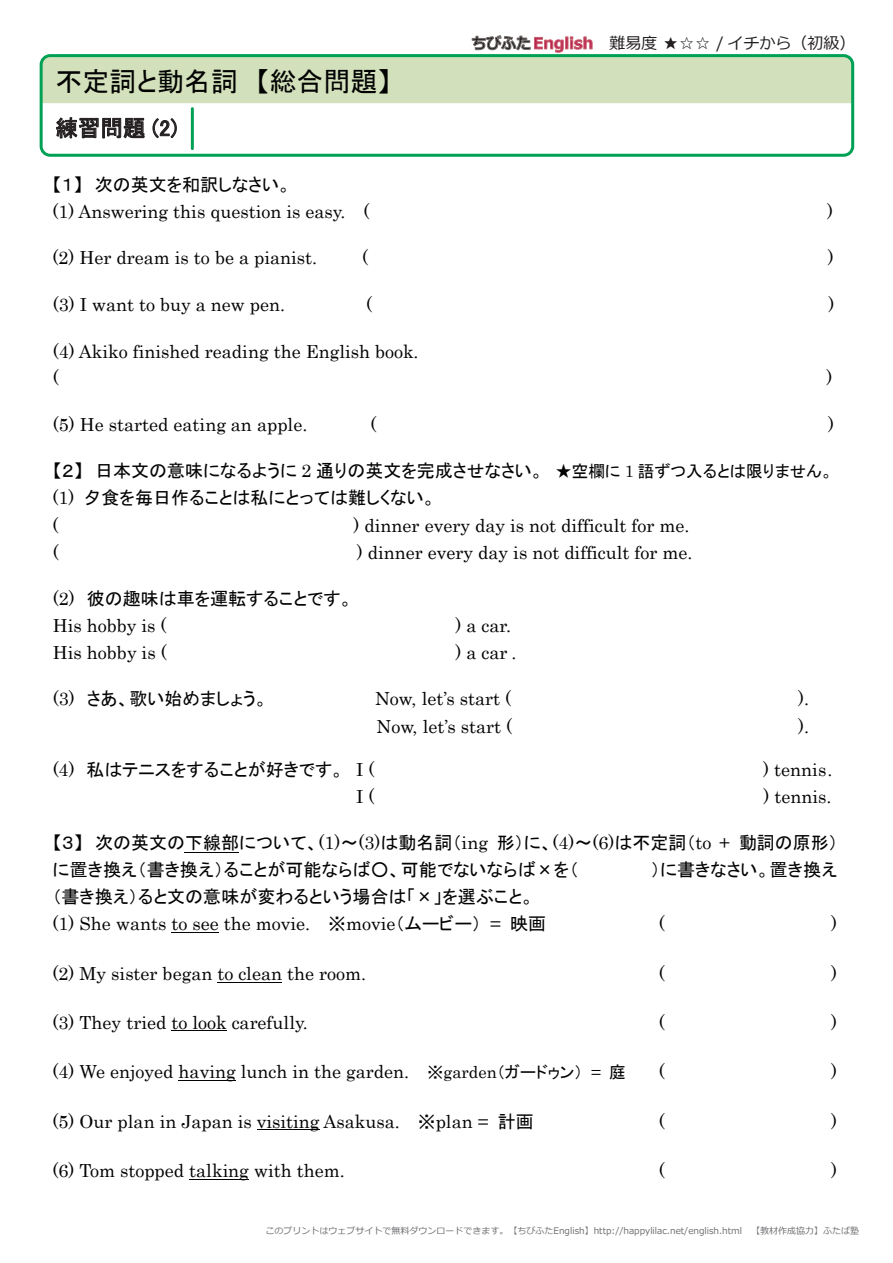
<style>
.page{position:relative;width:893px;height:1263px;background:#fff}
.page>*{position:absolute;margin:0;border:0;box-sizing:border-box;transform-origin:0 0}
.t1{font:27px "MS P Gothic";color:#030303}
.t2{font:22.5px "MS P Gothic";color:#231f20}
.t3{font:18px/26.7px "Century";color:#030303}
.t4{font:18px/27px "MS P Gothic";color:#030303}
.t5{font:16.05px "Meiryo";color:#231f20}
.t6{font:9px "Meiryo";color:#6c6d70}
.s1{font-family:"Century"}
.s2{font-size:16.5px}
.s3{font-family:"Century";font-size:16.5px}
.s4{font-family:"MS P Gothic"}
.s5{font-family:"MS P Gothic";font-size:16.5px}
</style>
<div class="page">
<div style="left:41px;top:56px;width:812px;height:99px;background:#d2e1bb;border-radius:9px"></div>
<div style="left:40px;top:54px;width:814px;height:103px;border:3px solid #00a055;border-radius:9px"></div>
<svg style="left:41px;top:103px;width:812px;height:52px;background:#f1f6f4"></svg>
<hr style="left:191px;top:109px;width:3px;height:40px;background:#00a055">
<svg style="left:472px;top:35px;width:120px;height:17px"></svg>
<hr style="left:185px;top:852px;width:54px;height:1px;background:#030303">
<hr style="left:171px;top:932px;width:48px;height:1px;background:#030303">
<hr style="left:217px;top:981px;width:65px;height:1px;background:#030303">
<hr style="left:171px;top:1030px;width:56px;height:1px;background:#030303">
<hr style="left:179px;top:1080px;width:57px;height:1px;background:#030303">
<hr style="left:257px;top:1129px;width:63px;height:1px;background:#030303">
<hr style="left:189px;top:1179px;width:60px;height:1px;background:#030303">
<h1 class="t1" style="left:55px;top:67px;width:337px">不定詞と動名詞　【総合問題】</h1>
<p class="t2" style="left:55px;top:117px;width:123px">練習問題 (2)</p>
<p class="t5" style="left:609px;top:32px;width:248px">難易度 ★☆☆ / イチから（初級）</p>
<p class="t4" style="left:53px;top:171px;width:240px">【１】 次の英文を和訳しなさい。</p>
<p class="t3" style="left:53px;top:196px;width:318px">(1) Answering this question is easy. (</p>
<p class="t3" style="left:827px;top:196px;width:7px">)</p>
<p class="t3" style="left:53px;top:243px;width:266px">(2) Her dream is to be a pianist.</p>
<p class="t3" style="left:362px;top:243px;width:7px">(</p>
<p class="t3" style="left:828px;top:243px;width:7px">)</p>
<p class="t3" style="left:53px;top:289px;width:234px">(3) I want to buy a new pen.</p>
<p class="t3" style="left:366px;top:289px;width:7px">(</p>
<p class="t3" style="left:828px;top:289px;width:7px">)</p>
<p class="t3" style="left:53px;top:336px;width:367px">(4) Akiko finished reading the English book. (</p>
<p class="t3" style="left:827px;top:363px;width:7px">)</p>
<p class="t3" style="left:53px;top:409px;width:256px">(5) He started eating an apple.</p>
<p class="t3" style="left:370px;top:409px;width:7px">(</p>
<p class="t3" style="left:828px;top:409px;width:7px">)</p>
<p class="t4" style="left:53px;top:457px;width:782px">【２】 日本文の意味になるように <span class="s1">2</span> 通りの英文を完成させなさい。 <span class="s2">★空欄に</span> <span class="s3">1</span> <span class="s2">語ずつ入るとは限りません。</span><span class="s1">(1)</span> 夕食を毎日作ることは私にとっては難しくない。</p>
<p class="t3" style="left:53px;top:510px;width:7px">(</p>
<p class="t3" style="left:354px;top:510px;width:337px">) dinner every day is not difficult for me.</p>
<p class="t3" style="left:53px;top:537px;width:7px">(</p>
<p class="t3" style="left:357px;top:537px;width:337px">) dinner every day is not difficult for me.</p>
<p class="t4" style="left:53px;top:585px;width:301px"><span class="s1">(2)</span> 彼の趣味は車を運転することです。</p>
<p class="t3" style="left:53px;top:611px;width:115px">His hobby is (</p>
<p class="t3" style="left:455px;top:611px;width:57px">) a car.</p>
<p class="t3" style="left:53px;top:638px;width:115px">His hobby is (</p>
<p class="t3" style="left:455px;top:638px;width:62px">)acar.</p>
<p class="t4" style="left:53px;top:685px;width:216px"><span class="s1">(3)</span> さあ、歌い始めましょう。</p>
<p class="t3" style="left:375px;top:684px;width:138px;line-height:27.5px">Now, let’s start (<br>Now, let’s start (</p>
<p class="t3" style="left:798px;top:684px;width:12px;line-height:27.3px">). ).</p>
<p class="t4" style="left:53px;top:756px;width:323px"><span class="s1">(4)</span> 私はテニスをすることが好きです。 <span class="s1">I (</span></p>
<p class="t3" style="left:763px;top:754px;width:71px">) tennis.</p>
<p class="t3" style="left:356px;top:782px;width:20px">I (</p>
<p class="t3" style="left:763px;top:782px;width:70px">) tennis.</p>
<p class="t4" style="left:53px;top:829px;width:787px">【３】 次の英文の下線部について、<span class="s1">(1)</span>～<span class="s1">(3)</span>は動名詞（<span class="s1">ing</span> 形）に、<span class="s1">(4)</span>～<span class="s1">(6)</span>は不定詞（<span class="s1">to +</span> 動詞の原形）に置き換え（書き換え）ることが可能ならば○、可能でないならば×を（</p>
<p class="t4" style="left:651px;top:856px;width:188px">）に書きなさい。置き換え</p>
<p class="t4" style="left:53px;top:883px;width:483px">（書き換え）ると文の意味が変わるという場合は「×」を選ぶこと。</p>
<p class="t3" style="left:53px;top:909px;width:495px">(1) She wants to see the movie. <span class="s4">※</span>movie<span class="s4">（ムービー）</span> = <span class="s4">映画</span></p>
<p class="t3" style="left:659px;top:909px;width:7px">(</p>
<p class="t3" style="left:831px;top:909px;width:7px">)</p>
<p class="t3" style="left:53px;top:958px;width:315px">(2) My sister began to clean the room.</p>
<p class="t3" style="left:659px;top:958px;width:7px">(</p>
<p class="t3" style="left:831px;top:958px;width:7px">)</p>
<p class="t3" style="left:53px;top:1007px;width:257px">(3) They tried to look carefully.</p>
<p class="t3" style="left:659px;top:1007px;width:7px">(</p>
<p class="t3" style="left:831px;top:1007px;width:7px">)</p>
<p class="t3" style="left:53px;top:1057px;width:575px">(4) We enjoyed having lunch in the garden. <span class="s5">※</span><span class="s2">garden</span><span class="s5">（ガードゥン）</span> <span class="s2">=</span> <span class="s5">庭</span></p>
<p class="t3" style="left:659px;top:1057px;width:7px">(</p>
<p class="t3" style="left:831px;top:1057px;width:7px">)</p>
<p class="t3" style="left:53px;top:1106px;width:483px">(5) Our plan in Japan is visiting Asakusa. <span class="s4">※</span>plan = <span class="s4">計画</span></p>
<p class="t3" style="left:659px;top:1106px;width:7px">(</p>
<p class="t3" style="left:831px;top:1106px;width:7px">)</p>
<p class="t3" style="left:53px;top:1156px;width:294px">(6) Tom stopped talking with them.</p>
<p class="t3" style="left:659px;top:1156px;width:7px">(</p>
<p class="t3" style="left:831px;top:1156px;width:7px">)</p>
<p class="t6" style="left:265px;top:1224px;width:595px">このプリントはウェブサイトで無料ダウンロードできます。【ちびふたEnglish】http://happylilac.net/english.html　【教材作成協力】ふたば塾</p>
</div>
